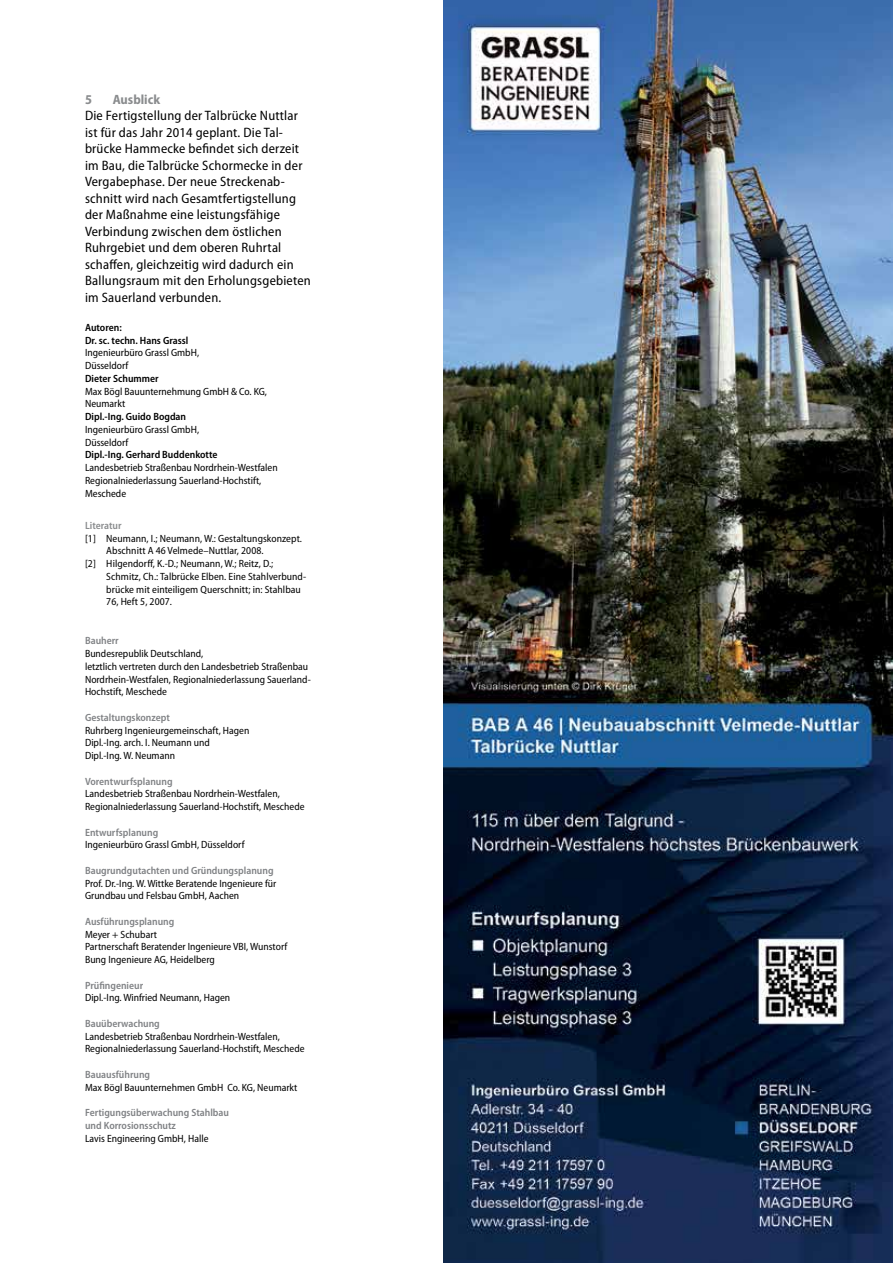
<style>
.page{position:relative;width:893px;height:1263px;background:#fff}
.page>*{position:absolute;margin:0;border:0;box-sizing:border-box;transform-origin:0 0}
.t1{font:semi-condensed 13.65px/16.5px "Myriad Pro";letter-spacing:.015em;color:#000}
.t2{font:700 semi-condensed 13.5px "Myriad Pro";color:#8a8c8e}
.t3{font:semi-condensed 10.5px/12.8px "Myriad Pro";color:#000}
.t4{font:600 semi-condensed 10.5px/12.8px "Myriad Pro";color:#808285}
.t5{font:600 semi-condensed 10.5px/12.8px "Myriad Pro";color:#000}
.t6{font:600 semi-condensed 10.5px "Myriad Pro";color:#8a8c8e}
</style>
<div class="page">
<img style="left:444px;top:0;width:449px;height:1263px">
<p class="t2" style="left:85px;top:91px;width:8px">5</p>
<p class="t2" style="left:113px;top:91px;width:49px">Ausblick</p>
<p class="t1" style="left:85px;top:107px;width:227px">Die Fertigstellung der Talbrücke Nuttlar ist für das Jahr 2014 geplant. Die Tal&shy;brücke Hammecke befindet sich derzeit im Bau, die Talbrücke Schormecke in der Vergabephase. Der neue Streckenab&shy;schnitt wird nach Gesamtfertigstellung der Maßnahme eine leistungsfähige Verbindung zwischen dem östlichen Ruhrgebiet und dem oberen Ruhrtal schaffen, gleichzeitig wird dadurch ein Ballungsraum mit den Erholungsgebieten im Sauerland verbunden.</p>
<p class="t5" style="left:85px;top:321px;width:105px">Autoren:<br>Dr. sc. techn. Hans Grassl</p>
<p class="t3" style="left:85px;top:347px;width:116px">Ingenieurbüro Grassl GmbH,<br>Düsseldorf</p>
<p class="t5" style="left:85px;top:372px;width:75px">Dieter Schummer</p>
<p class="t3" style="left:85px;top:385px;width:183px">Max Bögl Bauunternehmung GmbH &amp; Co. KG,<br>Neumarkt</p>
<p class="t5" style="left:85px;top:410px;width:103px">Dipl.-Ing. Guido Bogdan</p>
<p class="t3" style="left:85px;top:423px;width:116px">Ingenieurbüro Grassl GmbH,<br>Düsseldorf</p>
<p class="t5" style="left:85px;top:449px;width:134px">Dipl.-Ing. Gerhard Buddenkotte</p>
<p class="t3" style="left:85px;top:461px;width:194px">Landesbetrieb Straßenbau Nordrhein-Westfalen<br>Regionalniederlassung Sauerland-Hochstift,<br>Meschede</p>
<p class="t6" style="left:85px;top:519px;width:38px">Literatur</p>
<p class="t3" style="left:85px;top:532px;width:218px">[1] Neumann, I.; Neumann, W.: Gestaltungskonzept.</p>
<p class="t3" style="left:106px;top:545px;width:159px">Abschnitt A 46 Velmede–Nuttlar, 2008.</p>
<p class="t3" style="left:85px;top:557px;width:190px">[2] Hilgendorff, K.-D.; Neumann, W.; Reitz, D.;</p>
<p class="t3" style="left:106px;top:570px;width:201px">Schmitz, Ch.: Talbrücke Elben. Eine Stahlverbund-</p>
<p class="t3" style="left:106px;top:583px;width:196px">brücke mit einteiligem Querschnitt; in: Stahlbau</p>
<p class="t3" style="left:106px;top:596px;width:67px">76, Heft 5, 2007.</p>
<p class="t4" style="left:85px;top:634px;width:35px">Bauherr</p>
<p class="t3" style="left:85px;top:647px;width:227px">Bundesrepublik Deutschland,<br>letztlich vertreten durch den Landesbetrieb Straßenbau Nordrhein-Westfalen, Regionalniederlassung Sauerland-Hochstift, Meschede</p>
<p class="t4" style="left:85px;top:711px;width:86px">Gestaltungskonzept</p>
<p class="t3" style="left:85px;top:724px;width:166px">Ruhrberg Ingenieurgemeinschaft, Hagen<br>Dipl.-Ing. arch. I. Neumann und<br>Dipl.-Ing. W. Neumann</p>
<p class="t4" style="left:85px;top:775px;width:89px">Vorentwurfsplanung</p>
<p class="t3" style="left:85px;top:788px;width:221px">Landesbetrieb Straßenbau Nordrhein-Westfalen,<br>Regionalniederlassung Sauerland-Hochstift, Meschede</p>
<p class="t4" style="left:85px;top:826px;width:75px">Entwurfsplanung</p>
<p class="t3" style="left:85px;top:839px;width:161px">Ingenieurbüro Grassl GmbH, Düsseldorf</p>
<p class="t4" style="left:85px;top:864px;width:190px">Baugrundgutachten und Gründungsplanung</p>
<p class="t3" style="left:85px;top:877px;width:193px">Prof. Dr.-Ing. W. Wittke Beratende Ingenieure für<br>Grundbau und Felsbau GmbH, Aachen</p>
<p class="t4" style="left:85px;top:915px;width:91px">Ausführungsplanung</p>
<p class="t3" style="left:85px;top:928px;width:204px">Meyer + Schubart<br>Partnerschaft Beratender Ingenieure VBI, Wunstorf<br>Bung Ingenieure AG, Heidelberg</p>
<p class="t4" style="left:85px;top:979px;width:60px">Prüfingenieur</p>
<p class="t3" style="left:85px;top:992px;width:147px">Dipl.-Ing. Winfried Neumann, Hagen</p>
<p class="t4" style="left:85px;top:1017px;width:76px">Bauüberwachung</p>
<p class="t3" style="left:85px;top:1030px;width:221px">Landesbetrieb Straßenbau Nordrhein-Westfalen,<br>Regionalniederlassung Sauerland-Hochstift, Meschede</p>
<p class="t4" style="left:85px;top:1068px;width:67px">Bauausführung</p>
<p class="t3" style="left:85px;top:1081px;width:214px">Max Bögl Bauunternehmen GmbH Co. KG, Neumarkt</p>
<p class="t4" style="left:85px;top:1106px;width:146px">Fertigungsüberwachung Stahlbau und Korrosionsschutz</p>
<p class="t3" style="left:85px;top:1132px;width:125px">Lavis Engineering GmbH, Halle</p>
</div>
